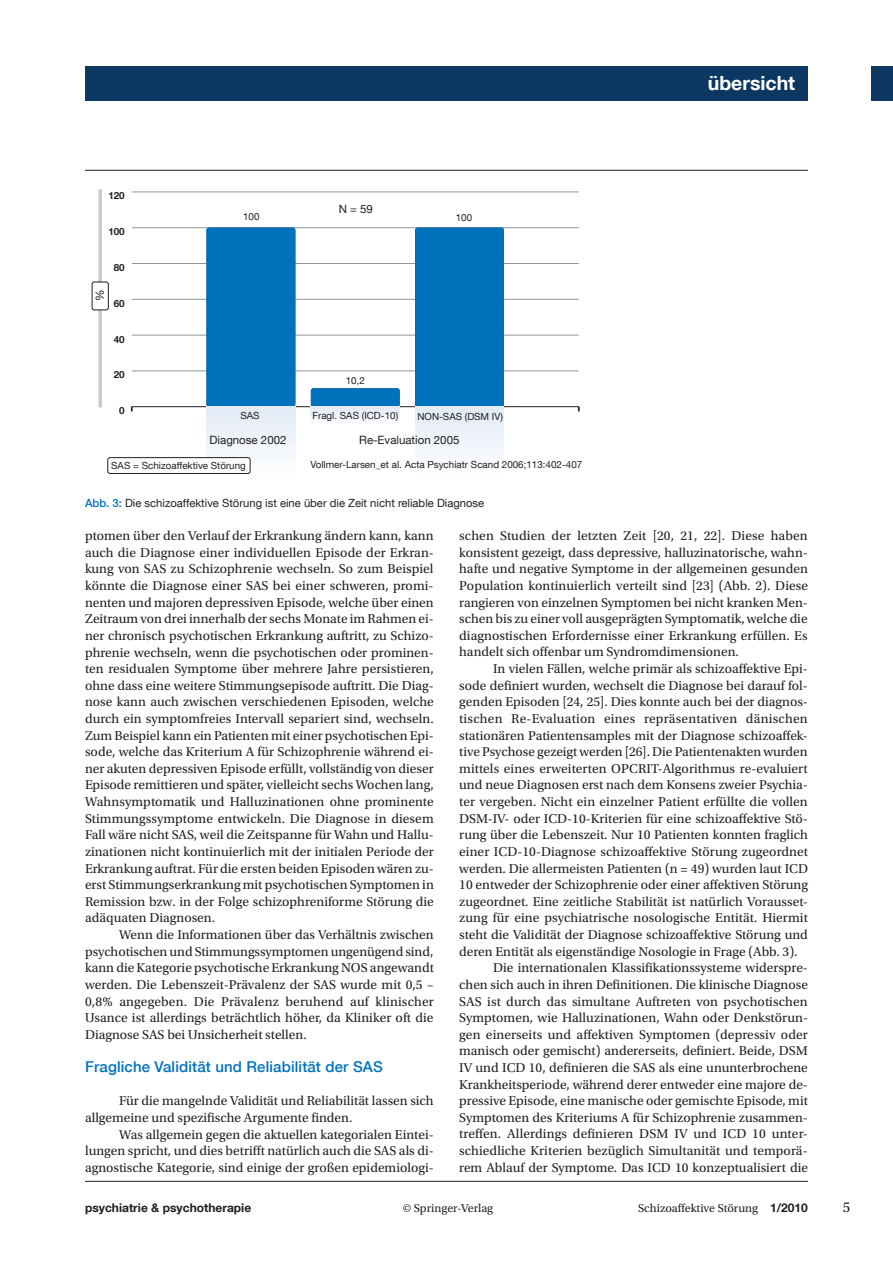
<style>
.page{position:relative;width:893px;height:1263px;background:#fff}
.page>*{position:absolute;margin:0;border:0;box-sizing:border-box;transform-origin:0 0}
.t1{font:700 19.5px "Helvetica Neue LT Com";color:#fff}
.t2{font:500 15px "Helvetica Neue LT Com";letter-spacing:.01em;color:#0072bc}
.t3{font:15px "Utopia Std";color:#231f20}
.t4{font:13.5px/16.6px "Utopia Std";color:#231f20;text-align:justify}
.t5{font:12px "Utopia Std";color:#231f20}
.t6{font:700 12px "Helvetica Neue LT Com";color:#231f20}
.t7{font:11.4px "Helvetica Neue LT Com";color:#231f20}
.t8{font:11.25px "Helvetica Neue LT Com";color:#231f20}
.t9{font:9.9px "Helvetica Neue LT Com";color:#231f20}
.t10{font:700 9.9px "Helvetica Neue LT Com";color:#231f20}
.s1{font-weight:500;color:#0072bc}
.s2{font-family:"Helvetica Neue LT Com";font-weight:700}
</style>
<div class="page">
<div style="left:872px;top:66px;width:21px;height:34px;background:#0c3761"></div>
<div style="left:85px;top:66px;width:723px;height:34px;background:#0c3761"></div>
<hr style="left:85px;top:170px;width:723px;height:1px;background:#231f20">
<hr style="left:85px;top:1181px;width:723px;height:1px;background:#231f20">
<hr style="left:132px;top:406px;width:447px;height:1px;background:#231f20">
<hr style="left:132px;top:370px;width:447px;height:1px;background:#939598">
<hr style="left:132px;top:335px;width:447px;height:1px;background:#939598">
<hr style="left:132px;top:299px;width:447px;height:1px;background:#939598">
<hr style="left:132px;top:263px;width:447px;height:1px;background:#939598">
<hr style="left:132px;top:227px;width:447px;height:1px;background:#939598">
<hr style="left:132px;top:191px;width:447px;height:1px;background:#939598">
<div style="left:415px;top:228px;width:89px;height:179px;background:#0072bc;border-radius:2px"></div>
<div style="left:311px;top:388px;width:89px;height:19px;background:#0072bc;border-radius:2px"></div>
<div style="left:207px;top:228px;width:88px;height:179px;background:#0072bc;border-radius:2px"></div>
<div style="left:415px;top:406px;width:89px;height:69px;background:linear-gradient(to right,#eff4fa,#eff4fa)"></div>
<div style="left:311px;top:406px;width:89px;height:18px;background:linear-gradient(to right,#eff4fa,#eff4fa)"></div>
<div style="left:207px;top:406px;width:88px;height:69px;background:linear-gradient(to right,#ebf1f9,#f0f5fa)"></div>
<hr style="left:99px;top:189px;width:3px;height:218px;background:#c7c8ca">
<div style="left:92px;top:282px;width:16px;height:28px;background:#fff;border-radius:2px"></div>
<div style="left:92px;top:282px;width:17px;height:28px;border:1px solid #231f20;border-radius:2px"></div>
<div style="left:108px;top:458px;width:142px;height:15px;background:#fff;border-radius:2px"></div>
<div style="left:108px;top:457px;width:142px;height:17px;border:1px solid #231f20;border-radius:2px"></div>
<p class="t10" style="left:108px;top:190px;width:18px">120</p>
<p class="t10" style="left:108px;top:225px;width:18px">100</p>
<p class="t7" style="left:93px;top:301px;width:13px;rotate:-90deg">%</p>
<p class="t10" style="left:114px;top:261px;width:12px">80</p>
<p class="t10" style="left:114px;top:297px;width:12px">60</p>
<p class="t10" style="left:114px;top:333px;width:12px">40</p>
<p class="t10" style="left:114px;top:369px;width:12px">20</p>
<p class="t10" style="left:119px;top:404px;width:7px">0</p>
<p class="t7" style="left:339px;top:202px;width:36px">N = 59</p>
<p class="t9" style="left:243px;top:211px;width:18px">100</p>
<p class="t9" style="left:456px;top:211px;width:18px">100</p>
<p class="t9" style="left:241px;top:410px;width:21px">SAS</p>
<p class="t9" style="left:346px;top:374px;width:21px">10,2</p>
<p class="t9" style="left:312px;top:409px;width:87px">Fragl. SAS (ICD-10)</p>
<p class="t9" style="left:417px;top:410px;width:87px">NON-SAS (DSM IV)</p>
<p class="t7" style="left:210px;top:433px;width:78px">Diagnose 2002</p>
<p class="t7" style="left:359px;top:433px;width:102px">Re-Evaluation 2005</p>
<p class="t9" style="left:111px;top:459px;width:136px">SAS = Schizoaffektive Störung</p>
<p class="t9" style="left:310px;top:459px;width:273px">Vollmer-Larsen_et al. Acta Psychiatr Scand 2006;113:402-407</p>
<p class="t8" style="left:85px;top:496px;width:401px"><span class="s1">Abb. 3:</span> Die schizoaffektive Störung ist eine über die Zeit nicht reliable Diagnose</p>
<h1 class="t1" style="left:708px;top:71px;width:89px">übersicht</h1>
<p class="t4" style="left:85px;top:528px;width:350px">ptomen über den Verlauf der Erkrankung ändern kann, kann auch die Diagnose einer individuellen Episode der Erkran&shy;kung von SAS zu Schizophrenie wechseln. So zum Beispiel könnte die Diagnose einer SAS bei einer schweren, promi&shy;nenten und majoren depressiven Episode, welche über einen Zeitraum von drei innerhalb der sechs Monate im Rahmen ei&shy;ner chronisch psychotischen Erkrankung auftritt, zu Schizo&shy;phrenie wechseln, wenn die psychotischen oder prominen&shy;ten residualen Symptome über mehrere Jahre persistieren, ohne dass eine weitere Stimmungsepisode auftritt. Die Diag&shy;nose kann auch zwischen verschiedenen Episoden, welche durch ein symptomfreies Intervall separiert sind, wechseln.<br>Zum Beispiel kann ein Patienten mit einer psychotischen Epi&shy;sode, welche das Kriterium A für Schizophrenie während ei&shy;ner akuten depressiven Episode erfüllt, vollständig von dieser Episode remittieren und später, vielleicht sechs Wochen lang, Wahnsymptomatik und Halluzinationen ohne prominente Stimmungssymptome entwickeln. Die Diagnose in diesem Fall wäre nicht SAS, weil die Zeitspanne für Wahn und Hallu&shy;zinationen nicht kontinuierlich mit der initialen Periode der Erkrankung auftrat. Für die ersten beiden Episoden wären zu&shy;erst Stimmungserkrankung mit psychotischen Symptomen in Remission bzw. in der Folge schizophreniforme Störung die adäquaten Diagnosen.</p>
<p class="t4" style="left:85px;top:926px;width:350px;text-indent:34px">Wenn die Informationen über das Verhältnis zwischen psychotischen und Stimmungssymptomen ungenügend sind, kann die Kategorie psychotische Erkrankung NOS angewandt werden. Die Lebenszeit-Prävalenz der SAS wurde mit 0,5 – 0,8% angegeben. Die Prävalenz beruhend auf klinischer Usance ist allerdings beträchtlich höher, da Kliniker oft die Diagnose SAS bei Unsicherheit stellen.</p>
<p class="t2" style="left:85px;top:1058px;width:299px">Fragliche Validität und Reliabilität der SAS</p>
<p class="t4" style="left:85px;top:1093px;width:350px;text-indent:34px">Für die mangelnde Validität und Reliabilität lassen sich allgemeine und spezifische Argumente finden.</p>
<p class="t4" style="left:85px;top:1126px;width:350px;text-indent:34px">Was allgemein gegen die aktuellen kategorialen Eintei&shy;lungen spricht, und dies betrifft natürlich auch die SAS als di&shy;agnostische Kategorie, sind einige der großen epidemiologi-</p>
<p class="t4" style="left:459px;top:528px;width:350px">schen Studien der letzten Zeit [20, 21, 22]. Diese haben konsistent gezeigt, dass depressive, halluzinatorische, wahn&shy;hafte und negative Symptome in der allgemeinen gesunden Population kontinuierlich verteilt sind [23] (Abb. 2). Diese rangieren von einzelnen Symptomen bei nicht kranken Men&shy;schen bis zu einer voll ausgeprägten Symptomatik, welche die diagnostischen Erfordernisse einer Erkrankung erfüllen. Es handelt sich offenbar um Syndromdimensionen.</p>
<p class="t4" style="left:493px;top:661px;width:316px">In vielen Fällen, welche primär als schizoaffektive Epi-</p>
<p class="t4" style="left:459px;top:677px;width:350px">sode definiert wurden, wechselt die Diagnose bei darauf fol-</p>
<p class="t4" style="left:459px;top:694px;width:350px">genden Episoden [24, 25]. Dies konnte auch bei der diagnos-</p>
<p class="t4" style="left:459px;top:710px;width:350px">tischen Re-Evaluation eines repräsentativen dänischen</p>
<p class="t4" style="left:459px;top:727px;width:350px">stationären Patientensamples mit der Diagnose schizoaffek-</p>
<p class="t4" style="left:459px;top:744px;width:350px">tive Psychose gezeigt werden [26]. Die Patientenakten wurden</p>
<p class="t4" style="left:459px;top:760px;width:350px">mittels eines erweiterten OPCRIT-Algorithmus re-evaluiert</p>
<p class="t4" style="left:459px;top:777px;width:350px">und neue Diagnosen erst nach dem Konsens zweier Psychia-</p>
<p class="t4" style="left:459px;top:793px;width:350px">ter vergeben. Nicht ein einzelner Patient erfüllte die vollen</p>
<p class="t4" style="left:459px;top:810px;width:350px">DSM-IV- oder ICD-10-Kriterien für eine schizoaffektive Stö-</p>
<p class="t4" style="left:459px;top:827px;width:350px">rung über die Lebenszeit. Nur 10 Patienten konnten fraglich</p>
<p class="t4" style="left:459px;top:843px;width:350px">einer ICD-10-Diagnose schizoaffektive Störung zugeordnet</p>
<p class="t4" style="left:459px;top:860px;width:350px">werden. Die allermeisten Patienten (n = 49) wurden laut ICD</p>
<p class="t4" style="left:459px;top:877px;width:350px">10 entweder der Schizophrenie oder einer affektiven Störung</p>
<p class="t4" style="left:459px;top:893px;width:350px">zugeordnet. Eine zeitliche Stabilität ist natürlich Vorausset-</p>
<p class="t4" style="left:459px;top:910px;width:350px">zung für eine psychiatrische nosologische Entität. Hiermit</p>
<p class="t4" style="left:459px;top:926px;width:350px">steht die Validität der Diagnose schizoaffektive Störung und</p>
<p class="t4" style="left:459px;top:943px;width:340px">deren Entität als eigenständige Nosologie in Frage (Abb. 3).</p>
<p class="t4" style="left:493px;top:960px;width:316px">Die internationalen Klassifikationssysteme widerspre-</p>
<p class="t4" style="left:459px;top:976px;width:350px">chen sich auch in ihren Definitionen. Die klinische Diagnose</p>
<p class="t4" style="left:459px;top:993px;width:350px">SAS ist durch das simultane Auftreten von psychotischen</p>
<p class="t4" style="left:459px;top:1010px;width:350px">Symptomen, wie Halluzinationen, Wahn oder Denkstörun-</p>
<p class="t4" style="left:459px;top:1026px;width:350px">gen einerseits und affektiven Symptomen (depressiv oder</p>
<p class="t4" style="left:459px;top:1043px;width:350px">manisch oder gemischt) andererseits, definiert. Beide, DSM</p>
<p class="t4" style="left:459px;top:1059px;width:350px">IV und ICD 10, definieren die SAS als eine ununterbrochene</p>
<p class="t4" style="left:459px;top:1076px;width:350px">Krankheitsperiode, während derer entweder eine majore de-</p>
<p class="t4" style="left:459px;top:1093px;width:350px">pressive Episode, eine manische oder gemischte Episode, mit</p>
<p class="t4" style="left:459px;top:1109px;width:350px">Symptomen des Kriteriums A für Schizophrenie zusammen-</p>
<p class="t4" style="left:459px;top:1126px;width:350px">treffen. Allerdings definieren DSM IV und ICD 10 unter-</p>
<p class="t4" style="left:459px;top:1142px;width:350px">schiedliche Kriterien bezüglich Simultanität und temporä-</p>
<p class="t4" style="left:459px;top:1159px;width:350px">rem Ablauf der Symptome. Das ICD 10 konzeptualisiert die</p>
<p class="t6" style="left:85px;top:1200px;width:168px">psychiatrie &amp; psychotherapie</p>
<p class="t5" style="left:403px;top:1201px;width:92px">© Springer-Verlag</p>
<p class="t5" style="left:638px;top:1201px;width:171px">Schizoaffektive Störung <span class="s2">1/2010</span></p>
<p class="t3" style="left:843px;top:1199px;width:9px">5</p>
</div>
